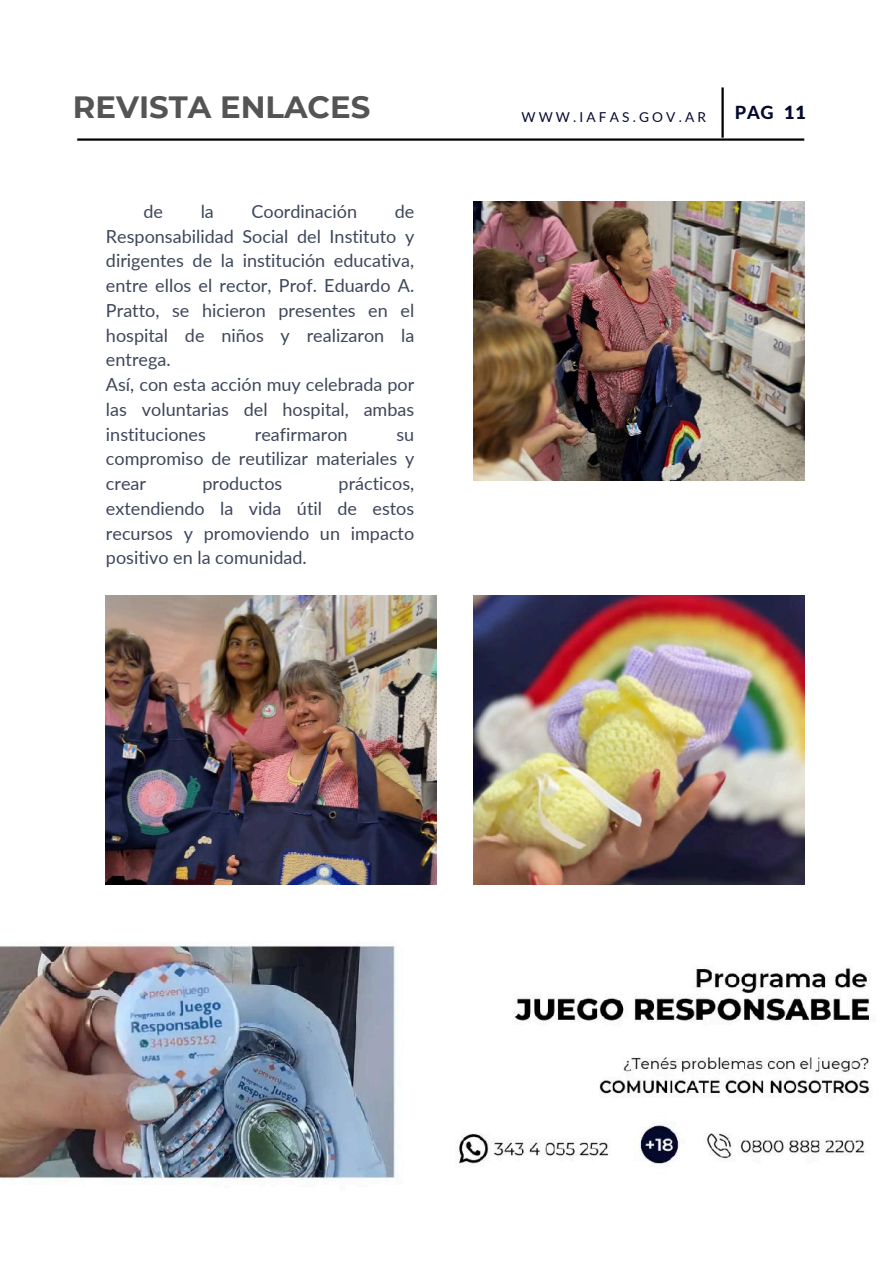
<style>
.page{position:relative;width:894px;height:1264px;background:#fff}
.page>*{position:absolute;margin:0;border:0;box-sizing:border-box;transform-origin:0 0}
.t1{font:700 30.75px "Montserrat";color:#545454}
.t2{font:800 18.15px "Lato Latin";color:#050a30}
.t3{font:18px/24.8px "Lato";color:#3d465a;text-align:justify}
.t4{font:13.65px "Lato";letter-spacing:.23em;color:#050a30}
.s1{font-weight:900}
</style>
<div class="page">
<hr style="left:77px;top:138px;width:727px;height:3px;background:#000">
<hr style="left:721px;top:87px;width:2px;height:51px;background:#000">
<img style="left:473px;top:201px;width:331px;height:280px">
<img style="left:106px;top:595px;width:330px;height:289px">
<img style="left:473px;top:595px;width:331px;height:289px">
<img style="left:0;top:944px;width:870px;height:236px">
<h3 class="t1" style="left:73px;top:88px;width:299px">REVISTA ENLACES</h3>
<p class="t3" style="left:106px;top:198px;width:310px;text-align:left;text-indent:288px">de<br>Responsabilidad Social del Instituto y dirigentes de la institución educativa, entre ellos el rector, Prof. Eduardo A.<br>Pratto, se hicieron presentes en el hospital de niños y realizaron la entrega.<br>Así, con esta acción muy celebrada por las voluntarias del hospital, ambas instituciones</p>
<p class="t3" style="left:143px;top:198px;width:21px">de</p>
<p class="t3" style="left:201px;top:198px;width:15px">la</p>
<p class="t3" style="left:251px;top:198px;width:107px">Coordinación</p>
<p class="t3" style="left:255px;top:421px;width:94px">reafirmaron</p>
<p class="t3" style="left:106px;top:421px;width:310px;text-indent:290px">su compromiso de reutilizar materiales y crear</p>
<p class="t3" style="left:202px;top:471px;width:82px">productos</p>
<p class="t3" style="left:106px;top:471px;width:310px;text-indent:232px">prácticos, extendiendo la vida útil de estos recursos y promoviendo un impacto positivo en la comunidad.</p>
<p class="t4" style="left:521px;top:109px;width:186px">WWW.IAFAS.GOV.AR</p>
<h1 class="t2" style="left:734px;top:105px;width:73px">PAG <span class="s1">11</span></h1>
</div>
